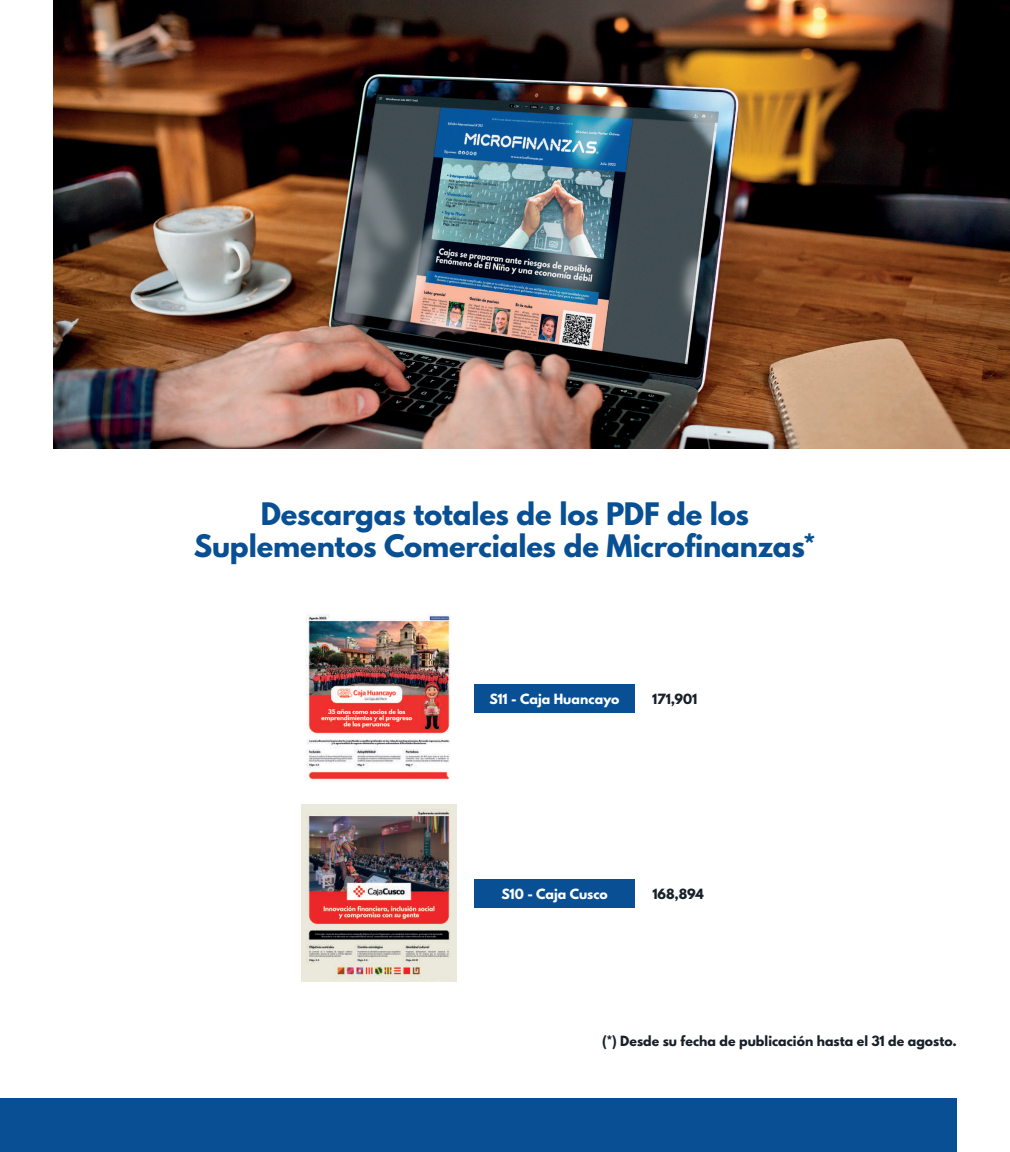
<style>
.page{position:relative;width:1010px;height:1152px;background:#fff}
.page>*{position:absolute;margin:0;border:0;box-sizing:border-box;transform-origin:0 0}
.t1{font:700 27.5px/31.2px "League Spartan";letter-spacing:-.01em;color:#084f93;text-align:center}
.t2{font:700 12.5px "League Spartan";letter-spacing:.005em;color:#171f29}
.t3{font:700 12.5px "League Spartan";color:#fff}
</style>
<div class="page">
<div style="left:0;top:1098px;width:957px;height:54px;background:#084f93"></div>
<div style="left:474px;top:684px;width:160px;height:28px;background:#084f93"></div>
<img style="left:306px;top:614px;width:144px;height:166px">
<div style="left:474px;top:879px;width:161px;height:28px;background:#084f93"></div>
<img style="left:301px;top:804px;width:156px;height:177px">
<img style="left:53px;top:0;width:957px;height:448px">
<p class="t1" style="left:194px;top:498px;width:624px">Descargas totales de los PDF de los<br>Suplementos Comerciales de Microfinanzas*</p>
<p class="t3" style="left:489px;top:689px;width:131px">S11 - Caja Huancayo</p>
<p class="t2" style="left:652px;top:689px;width:47px">171,901</p>
<p class="t3" style="left:501px;top:884px;width:108px">S10 - Caja Cusco</p>
<p class="t2" style="left:652px;top:884px;width:53px">168,894</p>
<p class="t2" style="left:602px;top:1030px;width:356px">(*) Desde su fecha de publicación hasta el 31 de agosto.</p>
</div>
